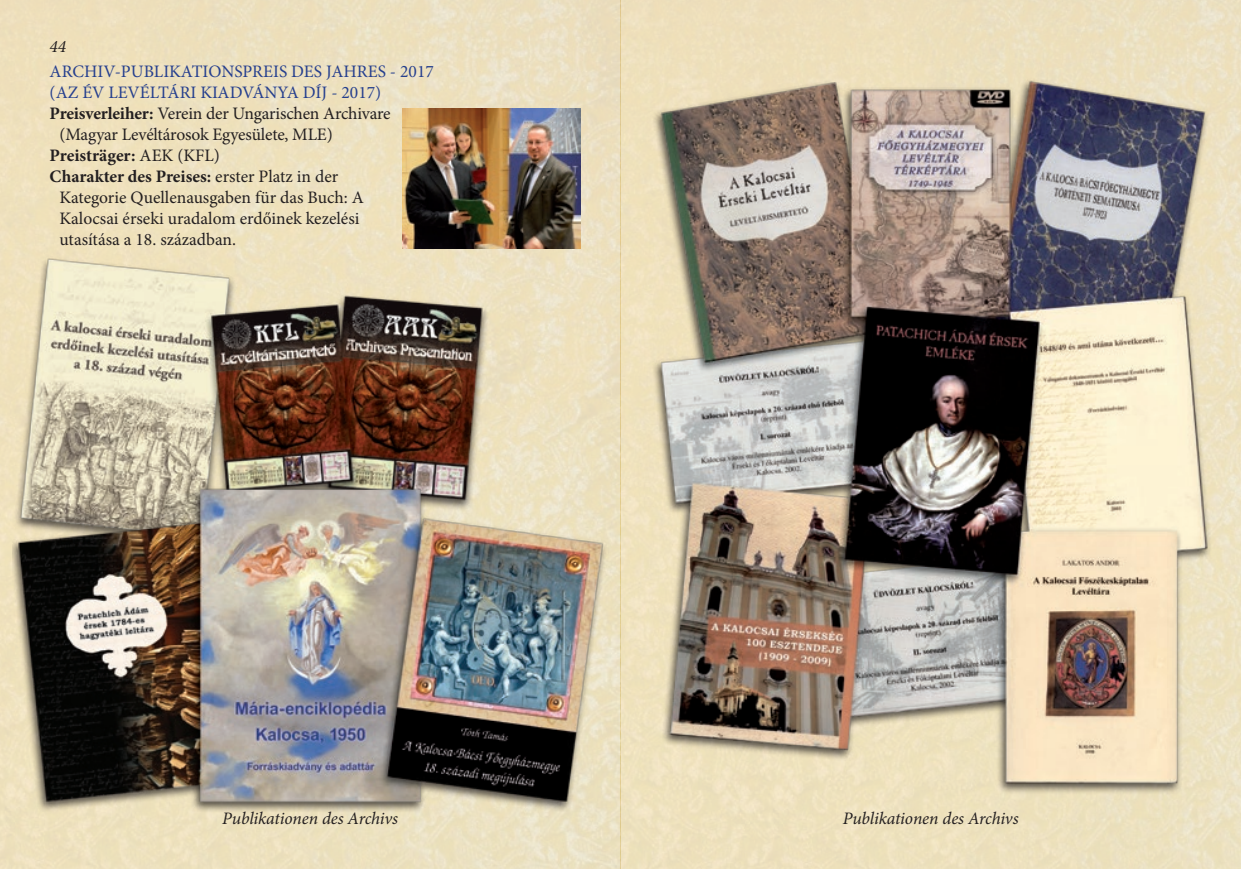
<style>
.page{position:relative;width:1241px;height:869px;background:#fff}
.page>*{position:absolute;margin:0;border:0;box-sizing:border-box;transform-origin:0 0}
.t1{font:17.5px "Minion Pro";letter-spacing:-.005em;color:#231f20}
.t2{font:17.5px "Minion Pro";color:#253f8e}
.t3{font:700 17.5px "Minion Pro";color:#231f20}
.t4{font:italic 17.5px "Minion Pro";letter-spacing:-.01em;color:#231f20}
.s1{font-weight:700}
.s2{font-weight:400}
</style>
<div class="page">
<img style="left:0;top:0;width:1240px;height:868px">
<img style="left:632px;top:64px;width:596px;height:759px">
<img style="left:402px;top:108px;width:178px;height:140px">
<img style="left:4px;top:253px;width:595px;height:317px">
<img style="left:12px;top:445px;width:596px;height:409px">
<p class="t4" style="left:50px;top:35px;width:18px">44</p>
<p class="t2" style="left:50px;top:60px;width:385px">ARCHIV-PUBLIKATIONSPREIS DES JAHRES - 2017</p>
<p class="t2" style="left:50px;top:81px;width:333px">(AZ ÉV LEVÉLTÁRI KIADVÁNYA DÍJ - 2017)</p>
<p class="t1" style="left:50px;top:102px;width:342px"><span class="s1">Preisverleiher:</span> Verein der Ungarischen Archivare</p>
<p class="t1" style="left:60px;top:123px;width:274px">(Magyar Levéltárosok Egyesülete, MLE)</p>
<p class="t3" style="left:50px;top:143px;width:172px">Preisträger: <span class="s2">AEK (KFL)</span></p>
<p class="t3" style="left:50px;top:164px;width:290px">Charakter des Preises: <span class="s2">erster Platz in der</span></p>
<p class="t1" style="left:60px;top:186px;width:306px">Kategorie Quellenausgaben für das Buch: A</p>
<p class="t1" style="left:60px;top:207px;width:301px">Kalocsai érseki uradalom erdőinek kezelési</p>
<p class="t1" style="left:60px;top:228px;width:178px">utasítása a 18. században.</p>
<p class="t4" style="left:222px;top:806px;width:177px">Publikationen des Archivs</p>
<p class="t4" style="left:842px;top:806px;width:177px">Publikationen des Archivs</p>
</div>
